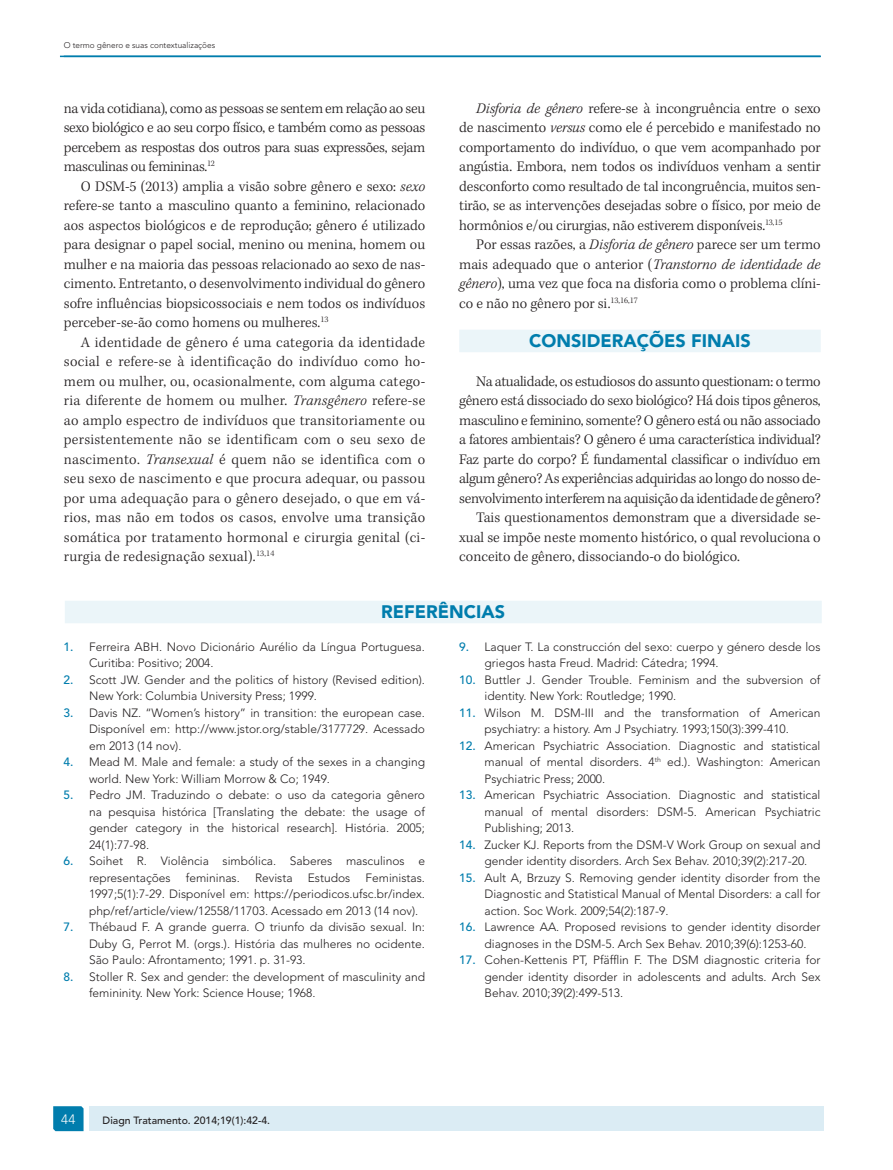
<style>
.page{position:relative;width:893px;height:1170px;background:#fff}
.page>*{position:absolute;margin:0;border:0;box-sizing:border-box;transform-origin:0 0}
.t1{font:900 18px "Avenir LT Std";color:#007dad}
.t2{font:300 15px/19.5px "Kepler Std";letter-spacing:-.015em;color:#231f20;text-align:justify}
.t3{font:300 13.5px "Avenir LT Std";color:#fff}
.t4{font:300 12px/16.5px "Avenir LT Std";color:#231f20}
.t5{font:500 10.5px "Avenir LT Std";color:#231f20}
.t6{font:300 8.25px "Avenir LT Std";color:#231f20}
.s1{font-style:italic}
.s2{font-weight:500;color:#007dad}
</style>
<div class="page">
<div style="left:459px;top:329px;width:362px;height:23px;background:#ebf5f9"></div>
<div style="left:65px;top:600px;width:757px;height:23px;background:#ebf5f9"></div>
<hr style="left:60px;top:56px;width:761px;height:1px;background:#007dad">
<svg style="left:53px;top:1106px;width:31px;height:24px"></svg>
<div style="left:89px;top:1106px;width:735px;height:24px;background:#dbecf4"></div>
<p class="t6" style="left:64px;top:40px;width:153px">O termo gênero e suas contextualizações</p>
<p class="t2" style="left:64px;top:99px;width:363px">na vida cotidiana), como as pessoas se sentem em relação ao seu sexo biológico e ao seu corpo físico, e também como as pessoas percebem as respostas dos outros para suas expressões, sejam masculinas ou femininas.<sup>12</sup></p>
<p class="t2" style="left:64px;top:177px;width:363px;text-indent:17px">O DSM-5 (2013) amplia a visão sobre gênero e sexo: <span class="s1">sexo </span>refere-se tanto a masculino quanto a feminino, relacionado aos aspectos biológicos e de reprodução; gênero é utilizado para designar o papel social, menino ou menina, homem ou mulher e na maioria das pessoas relacionado ao sexo de nas&shy;cimento. Entretanto, o desenvolvimento individual do gênero sofre influências biopsicossociais e nem todos os indivíduos perceber-se-ão como homens ou mulheres.<sup>13</sup></p>
<p class="t2" style="left:64px;top:333px;width:363px;text-indent:17px">A identidade de gênero é uma categoria da identidade social e refere-se à identificação do indivíduo como ho&shy;mem ou mulher, ou, ocasionalmente, com alguma catego&shy;ria diferente de homem ou mulher. <span class="s1">Transgênero</span> refere-se ao amplo espectro de indivíduos que transitoriamente ou persistentemente não se identificam com o seu sexo de nascimento. <span class="s1">Transexual</span> é quem não se identifica com o seu sexo de nascimento e que procura adequar, ou passou por uma adequação para o gênero desejado, o que em vá&shy;rios, mas não em todos os casos, envolve uma transição somática por tratamento hormonal e cirurgia genital (ci&shy;rurgia de redesignação sexual).<sup>13,14</sup></p>
<p class="t2" style="left:459px;top:99px;width:363px;text-indent:17px"><span class="s1">Disforia de gênero</span> refere-se à incongruência entre o sexo de nascimento <span class="s1">versus</span> como ele é percebido e manifestado no comportamento do indivíduo, o que vem acompanhado por angústia. Embora, nem todos os indivíduos venham a sentir desconforto como resultado de tal incongruência, muitos sen&shy;tirão, se as intervenções desejadas sobre o físico, por meio de hormônios e/ou cirurgias, não estiverem disponíveis.<sup>13,15</sup></p>
<p class="t2" style="left:459px;top:235px;width:363px;text-indent:17px">Por essas razões, a <span class="s1">Disforia de gênero</span> parece ser um termo mais adequado que o anterior (<span class="s1">Transtorno de identidade de gênero</span>), uma vez que foca na disforia como o problema clíni&shy;co e não no gênero por si.<sup>13,16,17</sup></p>
<p class="t1" style="left:529px;top:329px;width:223px">Considerações finais</p>
<p class="t2" style="left:476px;top:372px;width:346px">Na atualidade, os estudiosos do assunto questionam: o termo</p>
<p class="t2" style="left:459px;top:391px;width:363px">gênero está dissociado do sexo biológico? Há dois tipos gêneros,</p>
<p class="t2" style="left:459px;top:411px;width:363px">masculino e feminino, somente? O gênero está ou não associado</p>
<p class="t2" style="left:459px;top:430px;width:363px">a fatores ambientais? O gênero é uma característica individual?</p>
<p class="t2" style="left:459px;top:450px;width:363px">Faz parte do corpo? É fundamental classificar o indivíduo em</p>
<p class="t2" style="left:459px;top:469px;width:363px">algum gênero? As experiências adquiridas ao longo do nosso de-</p>
<p class="t2" style="left:459px;top:489px;width:363px">senvolvimento interferem na aquisição da identidade de gênero?</p>
<p class="t2" style="left:476px;top:508px;width:346px">Tais questionamentos demonstram que a diversidade se-</p>
<p class="t2" style="left:459px;top:528px;width:363px">xual se impõe neste momento histórico, o qual revoluciona o</p>
<p class="t2" style="left:459px;top:547px;width:282px">conceito de gênero, dissociando-o do biológico.</p>
<p class="t1" style="left:381px;top:600px;width:13px">REFERÊNCIAS</p>
<p class="t4" style="left:89px;top:638px;width:337px;text-indent:-26px"><span class="s2">1.</span> Ferreira ABH. Novo Dicionário Aurélio da Língua Portuguesa.<br>Curitiba: Positivo; 2004.</p>
<p class="t4" style="left:89px;top:671px;width:337px;text-indent:-26px"><span class="s2">2.</span> Scott JW. Gender and the politics of history (Revised edition).<br>New York: Columbia University Press; 1999.</p>
<p class="t4" style="left:89px;top:704px;width:337px;text-align:justify;text-indent:-26px"><span class="s2">3.</span> Davis NZ. “Women’s history” in transition: the european case.<br>Disponível em: http://www.jstor.org/stable/3177729. Acessado em 2013 (14 nov).</p>
<p class="t4" style="left:89px;top:753px;width:337px;text-indent:-26px"><span class="s2">4.</span> Mead M. Male and female: a study of the sexes in a changing world. New York: William Morrow &amp; Co; 1949.</p>
<p class="t4" style="left:89px;top:786px;width:337px;text-align:justify;text-indent:-26px"><span class="s2">5.</span> Pedro JM. Traduzindo o debate: o uso da categoria gênero na pesquisa histórica [Translating the debate: the usage of gender category in the historical research]. História. 2005; 24(1):77-98.</p>
<p class="t4" style="left:89px;top:852px;width:337px;text-indent:-26px"><span class="s2">6.</span> Soihet R. Violência simbólica. Saberes masculinos e representações</p>
<p class="t4" style="left:485px;top:638px;width:337px;text-indent:-26px"><span class="s2">9.</span> Laquer T. La construcción del sexo: cuerpo y género desde los griegos hasta Freud. Madrid: Cátedra; 1994.</p>
<p class="t4" style="left:485px;top:671px;width:337px;text-indent:-26px"><span class="s2">10.</span> Buttler J. Gender Trouble. Feminism and the subversion of identity. New York: Routledge; 1990.</p>
<p class="t4" style="left:459px;top:704px;width:363px;text-align:center"><span class="s2">11.</span> Wilson M. DSM-III and the transformation of American psychiatry: a history. Am J Psychiatry. 1993;150(3):399-410.</p>
<p class="t4" style="left:485px;top:737px;width:337px;text-align:justify;text-indent:-26px"><span class="s2">12.</span> American Psychiatric Association. Diagnostic and statistical manual of mental disorders. 4<sup>th</sup> ed.). Washington: American Psychiatric Press; 2000.</p>
<p class="t4" style="left:485px;top:786px;width:337px;text-align:justify;text-indent:-26px"><span class="s2">13.</span> American Psychiatric Association. Diagnostic and statistical manual of mental disorders: DSM-5. American Psychiatric Publishing; 2013.</p>
<p class="t4" style="left:485px;top:836px;width:337px;text-indent:-26px"><span class="s2">14.</span> Zucker KJ. Reports from the DSM-V Work Group on sexual and gender identity disorders. Arch Sex Behav. 2010;39(2):217-20.</p>
<p class="t4" style="left:485px;top:869px;width:337px;text-align:justify;text-indent:-26px"><span class="s2">15.</span> Ault A, Brzuzy S. Removing gender identity disorder from the Diagnostic and Statistical Manual of Mental Disorders: a call for action. Soc Work. 2009;54(2):187-9.</p>
<p class="t4" style="left:485px;top:918px;width:337px;text-indent:-26px"><span class="s2">16.</span> Lawrence AA. Proposed revisions to gender identity disorder diagnoses in the DSM-5. Arch Sex Behav. 2010;39(6):1253-60.</p>
<p class="t4" style="left:485px;top:951px;width:337px;text-align:justify;text-indent:-26px"><span class="s2">17.</span> Cohen-Kettenis PT, Pfäfflin F. The DSM diagnostic criteria for gender identity disorder in adolescents and adults. Arch Sex Behav. 2010;39(2):499-513.</p>
<p class="t4" style="left:186px;top:869px;width:56px">femininas.</p>
<p class="t4" style="left:255px;top:869px;width:39px">Revista</p>
<p class="t4" style="left:308px;top:869px;width:44px">Estudos</p>
<p class="t4" style="left:89px;top:869px;width:337px;text-align:justify;text-indent:276px">Feministas.<br>1997;5(1):7-29. Disponível em: https://periodicos.ufsc.br/index. php/ref/article/view/12558/11703. Acessado em 2013 (14 nov).</p>
<p class="t4" style="left:89px;top:918px;width:337px;text-align:justify;text-indent:-26px"><span class="s2">7.</span> Thébaud F. A grande guerra. O triunfo da divisão sexual. In:<br>Duby G, Perrot M. (orgs.). História das mulheres no ocidente.<br>São Paulo: Afrontamento; 1991. p. 31-93.</p>
<p class="t4" style="left:89px;top:968px;width:337px;text-indent:-26px"><span class="s2">8.</span> Stoller R. Sex and gender: the development of masculinity and femininity. New York: Science House; 1968.</p>
<p class="t3" style="left:61px;top:1111px;width:16px">44</p>
<p class="t5" style="left:103px;top:1114px;width:169px">Diagn Tratamento. 2014;19(1):42-4.</p>
</div>
